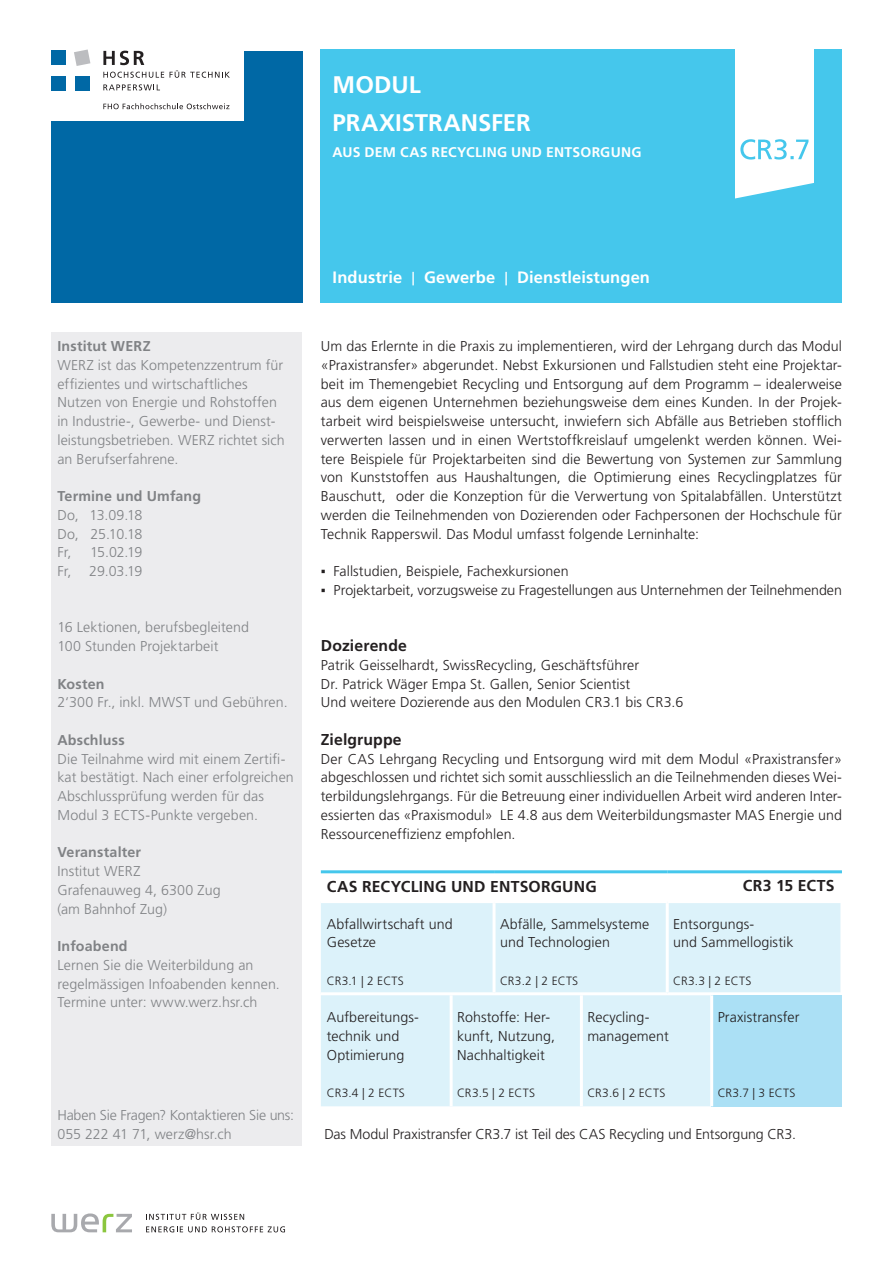
<style>
.page{position:relative;width:893px;height:1263px;background:#fff}
.page>*{position:absolute;margin:0;border:0;box-sizing:border-box;transform-origin:0 0}
.Lead{font:700 24px "Frutiger LT Pro";color:#fff}
.Lead-02{font:700 16.5px "Frutiger LT Pro";letter-spacing:.005em;color:#fff}
.Lauftext-Tab{font:700 15.75px "Frutiger";letter-spacing:.015em;color:#231f20}
.Lauftext{font:700 15.75px "Frutiger LT Pro";letter-spacing:.01em;color:#231f20}
.Titel_02{font:700 15.75px "Frutiger LT Pro";letter-spacing:.01em;color:#231f20}
.Lauftext-2{font:300 14.25px/18.8px "Frutiger";color:#231f20;text-align:justify}
.Lauftext_Spalte{font:300 14.25px/18.8px "Frutiger";letter-spacing:.005em;color:#808285}
.Lauftext-Tab-2{font:300 14.25px/18.8px "Frutiger";letter-spacing:.005em;color:#231f20}
.Titel_Grau_01{font:700 14.25px "Frutiger LT Pro";letter-spacing:.015em;color:#808285}
.Lauftext_Spalte-2{font:300 14.25px "Frutiger";letter-spacing:-.015em;color:#808285}
.Lead-2{font:700 13.95px "Frutiger LT Pro";letter-spacing:.02em;color:#fff}
.Lauftext-Tab-3{font:300 12px "Frutiger";letter-spacing:.02em;color:#231f20}
.s1{font-size:13.5px}
.s2{font-family:"Calibri";font-weight:400}
</style>
<div class="page">
<div style="left:321px;top:49px;width:521px;height:254px;background:#45c7ec"></div>
<div style="left:51px;top:51px;width:251px;height:251px;background:#0068a5"></div>
<div style="left:13px;top:40px;width:230px;height:80px;background:#fff"></div>
<div style="left:51px;top:51px;width:14px;height:14px;background:#0068a5"></div>
<div style="left:51px;top:76px;width:14px;height:14px;background:#0068a5"></div>
<div style="left:75px;top:76px;width:14px;height:14px;background:#0068a5"></div>
<svg style="left:74px;top:50px;width:16px;height:16px"></svg>
<svg style="left:103px;top:103px;width:126px;height:6px"></svg>
<svg style="left:103px;top:51px;width:41px;height:14px"></svg>
<svg style="left:103px;top:72px;width:61px;height:6px"></svg>
<svg style="left:170px;top:70px;width:60px;height:8px"></svg>
<svg style="left:103px;top:84px;width:57px;height:6px"></svg>
<svg style="left:146px;top:1212px;width:98px;height:8px"></svg>
<svg style="left:146px;top:1226px;width:139px;height:6px"></svg>
<svg style="left:51px;top:1213px;width:81px;height:19px"></svg>
<div style="left:51px;top:332px;width:251px;height:814px;background:#ececee"></div>
<div style="left:321px;top:903px;width:519px;height:89px;background:#dcf2fa"></div>
<hr style="left:493px;top:903px;width:3px;height:89px;background:#fff">
<hr style="left:666px;top:903px;width:3px;height:89px;background:#fff">
<hr style="left:321px;top:870px;width:173px;height:3px;background:#45c7ec">
<hr style="left:494px;top:870px;width:173px;height:3px;background:#45c7ec">
<hr style="left:667px;top:870px;width:175px;height:3px;background:#45c7ec">
<div style="left:321px;top:995px;width:389px;height:111px;background:#dcf2fa"></div>
<div style="left:712px;top:995px;width:130px;height:111px;background:#abe0f5"></div>
<hr style="left:450px;top:995px;width:3px;height:111px;background:#fff">
<hr style="left:580px;top:995px;width:3px;height:111px;background:#fff">
<hr style="left:710px;top:995px;width:3px;height:111px;background:#fff">
<svg style="left:735px;top:49px;width:79px;height:150px;background:#edf9fd"></svg>
<p class="Lead" style="left:333px;top:71px;width:90px">MODUL</p>
<p class="Lead" style="left:333px;top:108px;width:200px">PRAXISTRANSFER</p>
<p class="Lead-2" style="left:333px;top:144px;width:310px">AUS DEM CAS RECYCLING UND ENTSORGUNG</p>
<p class="Titel_Grau_01" style="left:57px;top:338px;width:95px">Institut WERZ</p>
<p class="Lauftext_Spalte" style="left:57px;top:356px;width:227px">WERZ ist das Kompetenzzentrum für</p>
<p class="Lauftext_Spalte" style="left:57px;top:374px;width:221px">effizientes und wirtschaftliches<br>Nutzen von Energie und Rohstoffen</p>
<p class="Lauftext_Spalte" style="left:57px;top:412px;width:220px">in Industrie-, Gewerbe- und Dienst-</p>
<p class="Lauftext_Spalte" style="left:57px;top:431px;width:229px">leistungsbetrieben. WERZ richtet sich an Berufserfahrene.</p>
<p class="Titel_Grau_01" style="left:57px;top:488px;width:145px">Termine und Umfang</p>
<p class="Lauftext_Spalte" style="left:57px;top:506px;width:87px">Do, 13.09.18</p>
<p class="Lauftext_Spalte" style="left:57px;top:524px;width:86px">Do, 25.10.18</p>
<p class="Lauftext_Spalte" style="left:57px;top:543px;width:16px">Fr,</p>
<p class="Lauftext_Spalte" style="left:90px;top:543px;width:54px">15.02.19</p>
<p class="Lauftext_Spalte" style="left:57px;top:562px;width:87px">Fr, 29.03.19</p>
<p class="Lauftext_Spalte" style="left:57px;top:618px;width:193px">16 Lektionen, berufsbegleitend</p>
<p class="Lauftext_Spalte" style="left:57px;top:637px;width:163px">100 Stunden Projektarbeit</p>
<p class="Titel_Grau_01" style="left:57px;top:675px;width:49px">Kosten</p>
<p class="Lauftext_Spalte" style="left:57px;top:693px;width:232px">2‘300 Fr., inkl. MWST und Gebühren.</p>
<p class="Titel_Grau_01" style="left:57px;top:731px;width:69px">Abschluss</p>
<p class="Lauftext_Spalte" style="left:57px;top:749px;width:238px">Die Teilnahme wird mit einem Zertifi&shy;kat bestätigt. Nach einer erfolgreichen Abschlussprüfung werden für das Modul 3 ECTS-Punkte vergeben.</p>
<p class="Titel_Grau_01" style="left:57px;top:844px;width:85px">Veranstalter</p>
<p class="Lauftext_Spalte" style="left:57px;top:862px;width:85px">Institut WERZ</p>
<p class="Lauftext_Spalte" style="left:57px;top:881px;width:165px">Grafenauweg 4, 6300 Zug</p>
<p class="Lauftext_Spalte" style="left:57px;top:899px;width:111px">(am Bahnhof Zug)</p>
<p class="Titel_Grau_01" style="left:57px;top:938px;width:72px">Infoabend</p>
<p class="Lauftext_Spalte" style="left:57px;top:956px;width:224px">Lernen Sie die Weiterbildung an regelmässigen Infoabenden kennen.</p>
<p class="Lauftext_Spalte" style="left:57px;top:993px;width:202px">Termine unter: www.werz.hsr.ch</p>
<p class="Lauftext_Spalte-2" style="left:57px;top:1107px;width:238px">Haben Sie Fragen? Kontaktieren Sie uns:</p>
<p class="Lauftext_Spalte" style="left:57px;top:1124px;width:176px">055 222 41 71, werz@hsr.ch</p>
<p class="Lead-02" style="left:333px;top:268px;width:319px">Industrie <span class="s1">|</span> Gewerbe <span class="s1">|</span> Dienstleistungen</p>
<p class="Lauftext-2" style="left:321px;top:337px;width:523px">Um das Erlernte in die Praxis zu implementieren, wird der Lehrgang durch das Modul «Praxistransfer» abgerundet. Nebst Exkursionen und Fallstudien steht eine Projektar&shy;beit im Themengebiet Recycling und Entsorgung auf dem Programm – idealerweise aus dem eigenen Unternehmen beziehungsweise dem eines Kunden. In der Projek&shy;tarbeit wird beispielsweise untersucht, inwiefern sich Abfälle aus Betrieben stofflich verwerten lassen und in einen Wertstoffkreislauf umgelenkt werden können. Wei&shy;tere Beispiele für Projektarbeiten sind die Bewertung von Systemen zur Sammlung von Kunststoffen aus Haushaltungen, die Optimierung eines Recyclingplatzes für Bauschutt, oder die Konzeption für die Verwertung von Spitalabfällen. Unterstützt werden die Teilnehmenden von Dozierenden oder Fachpersonen der Hochschule für Technik Rapperswil. Das Modul umfasst folgende Lerninhalte:</p>
<p class="Lauftext-2" style="left:321px;top:562px;width:249px"><span class="s2">▪</span> Fallstudien, Beispiele, Fachexkursionen</p>
<p class="Lauftext-2" style="left:321px;top:581px;width:523px"><span class="s2">▪</span> Projektarbeit, vorzugsweise zu Fragestellungen aus Unternehmen der Teilnehmenden</p>
<p class="Lauftext" style="left:321px;top:636px;width:88px">Dozierende</p>
<p class="Lauftext-2" style="left:321px;top:656px;width:320px">Patrik Geisselhardt, SwissRecycling, Geschäftsführer</p>
<p class="Lauftext-2" style="left:321px;top:674px;width:311px">Dr. Patrick Wäger Empa St. Gallen, Senior Scientist</p>
<p class="Lauftext-2" style="left:321px;top:693px;width:364px">Und weitere Dozierende aus den Modulen CR3.1 bis CR3.6</p>
<p class="Titel_02" style="left:321px;top:730px;width:82px">Zielgruppe</p>
<p class="Lauftext-2" style="left:321px;top:749px;width:523px">Der CAS Lehrgang Recycling und Entsorgung wird mit dem Modul «Praxistransfer» abgeschlossen und richtet sich somit ausschliesslich an die Teilnehmenden dieses Wei&shy;terbildungslehrgangs. Für die Betreuung einer individuellen Arbeit wird anderen Inter&shy;essierten das «Praxismodul» LE 4.8 aus dem Weiterbildungsmaster MAS Energie und Ressourceneffizienz empfohlen.</p>
<p class="Lauftext-Tab" style="left:327px;top:878px;width:271px">CAS RECYCLING UND ENTSORGUNG</p>
<p class="Lauftext-Tab" style="left:743px;top:876px;width:93px">CR3 15 ECTS</p>
<p class="Lauftext-Tab-2" style="left:327px;top:914px;width:127px">Abfallwirtschaft und<br>Gesetze</p>
<p class="Lauftext-Tab-3" style="left:327px;top:974px;width:79px">CR3.1 | 2 ECTS</p>
<p class="Lauftext-Tab-2" style="left:500px;top:914px;width:151px">Abfälle, Sammelsysteme und Technologien</p>
<p class="Lauftext-Tab-3" style="left:500px;top:974px;width:80px">CR3.2 | 2 ECTS</p>
<p class="Lauftext-Tab-2" style="left:673px;top:914px;width:122px">Entsorgungs-<br>und Sammellogistik</p>
<p class="Lauftext-Tab-3" style="left:673px;top:974px;width:80px">CR3.3 | 2 ECTS</p>
<p class="Lauftext-Tab-2" style="left:327px;top:1008px;width:94px">Aufbereitungs&shy;technik und<br>Optimierung</p>
<p class="Lauftext-Tab-3" style="left:327px;top:1086px;width:80px">CR3.4 | 2 ECTS</p>
<p class="Lauftext-Tab-2" style="left:457px;top:1008px;width:99px">Rohstoffe: Her&shy;kunft, Nutzung,<br>Nachhaltigkeit</p>
<p class="Lauftext-Tab-3" style="left:457px;top:1086px;width:79px">CR3.5 | 2 ECTS</p>
<p class="Lauftext-Tab-2" style="left:587px;top:1008px;width:83px">Recycling&shy;management</p>
<p class="Lauftext-Tab-3" style="left:587px;top:1086px;width:80px">CR3.6 | 2 ECTS</p>
<p class="Lauftext-Tab-2" style="left:718px;top:1008px;width:83px">Praxistransfer</p>
<p class="Lauftext-Tab-3" style="left:718px;top:1086px;width:79px">CR3.7 | 3 ECTS</p>
<p class="Lauftext-2" style="left:324px;top:1124px;width:473px">Das Modul Praxistransfer CR3.7 ist Teil des CAS Recycling und Entsorgung CR3.</p>
</div>
